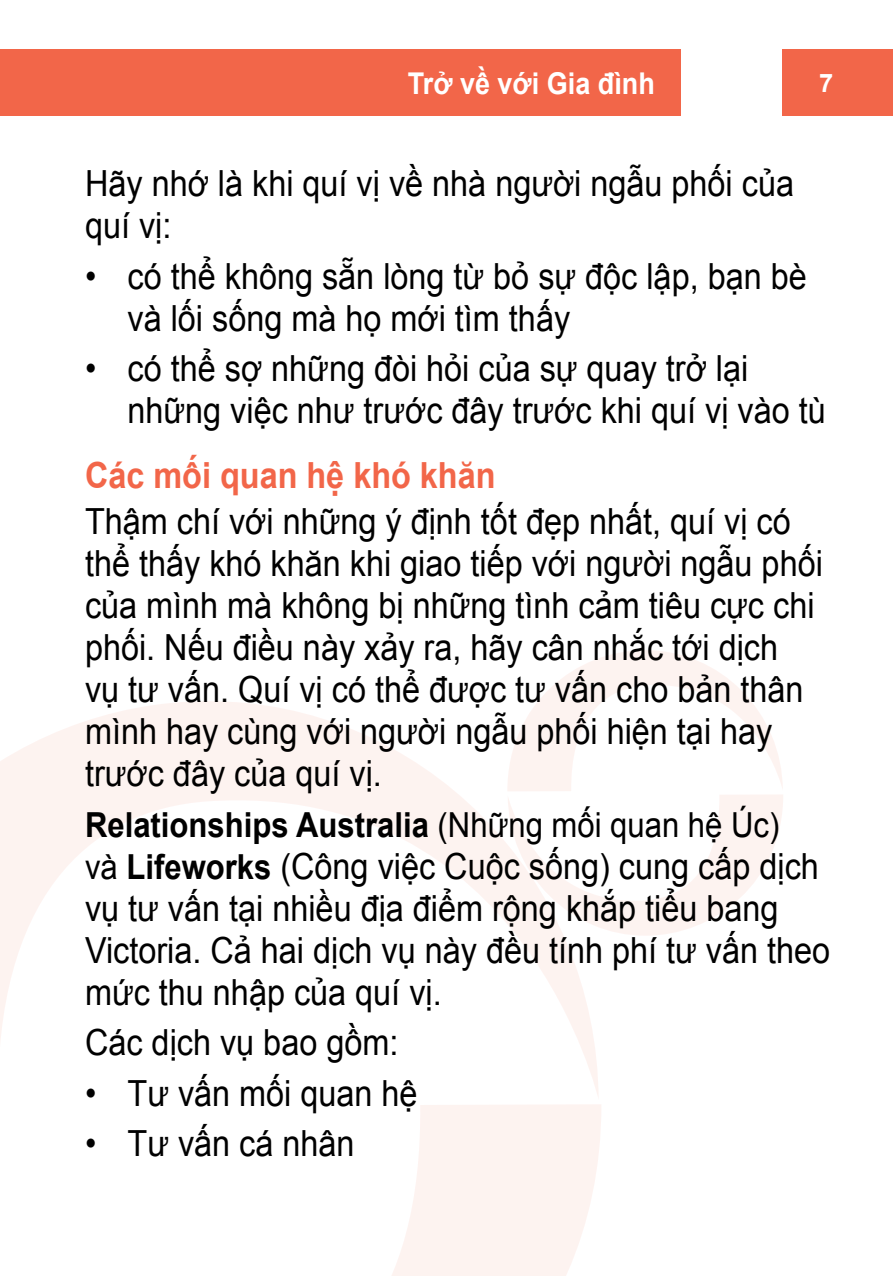
<style>
.page{position:relative;width:893px;height:1276px;background:#fff}
.page>*{position:absolute;margin:0;border:0;box-sizing:border-box;transform-origin:0 0}
.t1{font:36px/42px "Arial";color:#000;scale:.9 1}
.t2{font:700 36px "Arial";color:#f26649;scale:.9 1}
.t3{font:700 34.5px "Arial";color:#000;scale:.9 1}
.t4{font:700 30px "Arial";color:#fff;scale:.9 1}
.t5{font:700 25.5px "Arial";color:#fff}
.s1{font-weight:400}
.s2{font-size:34.5px}
.s3{font-weight:700;font-size:34.5px}
</style>
<div class="page">
<svg style="left:0;top:701px;width:598px;height:394px"></svg>
<svg style="left:392px;top:1105px;width:209px;height:171px;fill:#fdf3f0"></svg>
<div style="left:782px;top:49px;width:111px;height:67px;background:#f26649"></div>
<div style="left:0;top:49px;width:680px;height:67px;background:#f26649"></div>
<svg style="left:507px;top:650px;width:276px;height:286px"></svg>
<p class="t4" style="left:408px;top:63px;width:276px">Trở về với Gia đình</p>
<p class="t5" style="left:819px;top:66px;width:16px">7</p>
<p class="t1" style="left:85px;top:163px;width:789px">Hãy nhớ là khi quí vị về nhà người ngẫu phối của quí vị:</p>
<p class="t1" style="left:128px;top:256px;width:756px;text-indent:-43px">• có thể không sẵn lòng từ bỏ sự độc lập, bạn bè và lối sống mà họ mới tìm thấy</p>
<p class="t1" style="left:128px;top:348px;width:777px;text-indent:-43px">• có thể sợ những đòi hỏi của sự quay trở lại những việc như trước đây trước khi quí vị vào tù</p>
<p class="t2" style="left:85px;top:451px;width:458px">Các mối quan hệ khó khăn</p>
<p class="t1" style="left:85px;top:501px;width:821px">Thậm chí với những ý định tốt đẹp nhất, quí vị có thể thấy khó khăn khi giao tiếp với người ngẫu phối của mình mà không bị những tình cảm tiêu cực chi phối. Nếu điều này xảy ra, hãy cân nhắc tới dịch<br>vụ tư vấn. Quí vị có thể được tư vấn cho bản thân mình hay cùng với người ngẫu phối hiện tại hay trước đây của quí vị.</p>
<p class="t3" style="left:85px;top:802px;width:773px">Relationships Australia <span class="s1">(Những mối quan hệ Úc)</span></p>
<p class="t1" style="left:85px;top:845px;width:829px"><span class="s2">và</span> <span class="s3">Lifeworks</span> (Công việc Cuộc sống) cung cấp dịch vụ tư vấn tại nhiều địa điểm rộng khắp tiểu bang Victoria. Cả hai dịch vụ này đều tính phí tư vấn theo mức thu nhập của quí vị.</p>
<p class="t1" style="left:85px;top:1022px;width:350px">Các dịch vụ bao gồm:</p>
<p class="t1" style="left:85px;top:1072px;width:371px">• Tư vấn mối quan hệ</p>
<p class="t1" style="left:85px;top:1123px;width:301px">• Tư vấn cá nhân</p>
</div>
